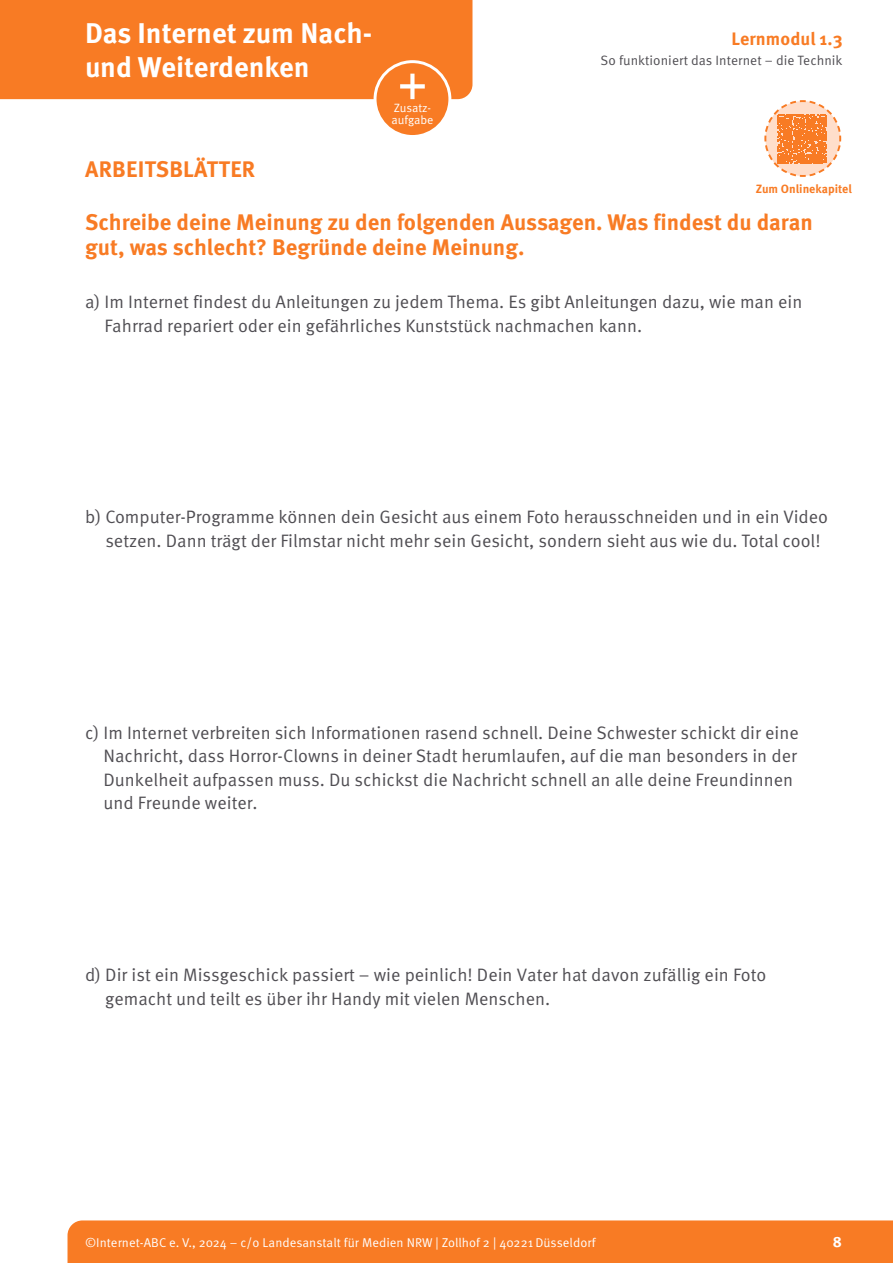
<style>
.page{position:relative;width:893px;height:1263px;background:#fff}
.page>*{position:absolute;margin:0;border:0;box-sizing:border-box;transform-origin:0 0}
.t1{font:700 28.5px/34.2px "Meta Pro";color:#fff}
.t2{font:700 22.5px/25.5px "Meta Pro";color:#f87b24}
.t3{font:18px/24px "Meta Pro Norm";color:#504e53}
.t4{font:700 18px "Meta Pro";letter-spacing:.005em;color:#f87b24}
.t5{font:700 15px "Meta Pro";color:#fff}
.t6{font:13.5px "Meta Pro Norm";letter-spacing:.005em;color:#504e53}
.t7{font:12.75px "Meta Pro Norm";letter-spacing:.005em;color:#fff}
.t8{font:700 12px "Meta Pro";color:#f87b24}
.t9{font:12px/12px "Meta Pro Norm";color:#fff}
</style>
<div class="page">
<div style="left:0;top:0;width:472px;height:99px;background:#f87b24"></div>
<div style="left:68px;top:1220px;width:825px;height:43px;background:#f87b24"></div>
<svg style="left:764px;top:100px;width:78px;height:77px"></svg>
<div style="left:375px;top:62px;width:75px;height:74px;background:#f87b24;border-radius:50%"></div>
<div style="left:374px;top:60px;width:77px;height:78px;border:3px solid #fff;border-radius:50%"></div>
<svg style="left:400px;top:74px;width:25px;height:25px"></svg>
<h1 class="t1" style="left:85px;top:14px;width:289px">Das Internet zum Nach&shy;und Weiterdenken</h1>
<p class="t2" style="left:85px;top:155px;width:172px">ARBEITSBLÄTTER</p>
<p class="t9" style="left:391px;top:101px;width:44px">Zusatz&shy;aufgabe</p>
<p class="t4" style="left:731px;top:24px;width:113px">Lernmodul 1.3</p>
<p class="t6" style="left:601px;top:50px;width:243px">So funktioniert das Internet – die Technik</p>
<p class="t8" style="left:756px;top:180px;width:98px">Zum Onlinekapitel</p>
<p class="t2" style="left:85px;top:208px;width:729px">Schreibe deine Meinung zu den folgenden Aussagen. Was findest du daran gut, was schlecht? Begründe deine Meinung.</p>
<p class="t3" style="left:105px;top:288px;width:699px;text-indent:-20px">a) Im Internet findest du Anleitungen zu jedem Thema. Es gibt Anleitungen dazu, wie man ein<br>Fahrrad repariert oder ein gefährliches Kunststück nachmachen kann.</p>
<p class="t3" style="left:105px;top:504px;width:724px;text-indent:-20px">b) Computer-Programme können dein Gesicht aus einem Foto herausschneiden und in ein Video setzen. Dann trägt der Filmstar nicht mehr sein Gesicht, sondern sieht aus wie du. Total cool!</p>
<p class="t3" style="left:103px;top:720px;width:697px;line-height:23.2px;text-indent:-18px">c) Im Internet verbreiten sich Informationen rasend schnell. Deine Schwester schickt dir eine Nachricht, dass Horror-Clowns in deiner Stadt herumlaufen, auf die man besonders in der Dunkelheit aufpassen muss. Du schickst die Nachricht schnell an alle deine Freundinnen und Freunde weiter.</p>
<p class="t3" style="left:105px;top:962px;width:663px;text-indent:-20px">d) Dir ist ein Missgeschick passiert – wie peinlich! Dein Vater hat davon zufällig ein Foto gemacht und teilt es über ihr Handy mit vielen Menschen.</p>
<p class="t7" style="left:85px;top:1232px;width:512px">©Internet-ABC e. V., 2024 – c/o Landesanstalt für Medien NRW | Zollhof 2 | 40221 Düsseldorf</p>
<p class="t5" style="left:833px;top:1230px;width:11px">8</p>
</div>
